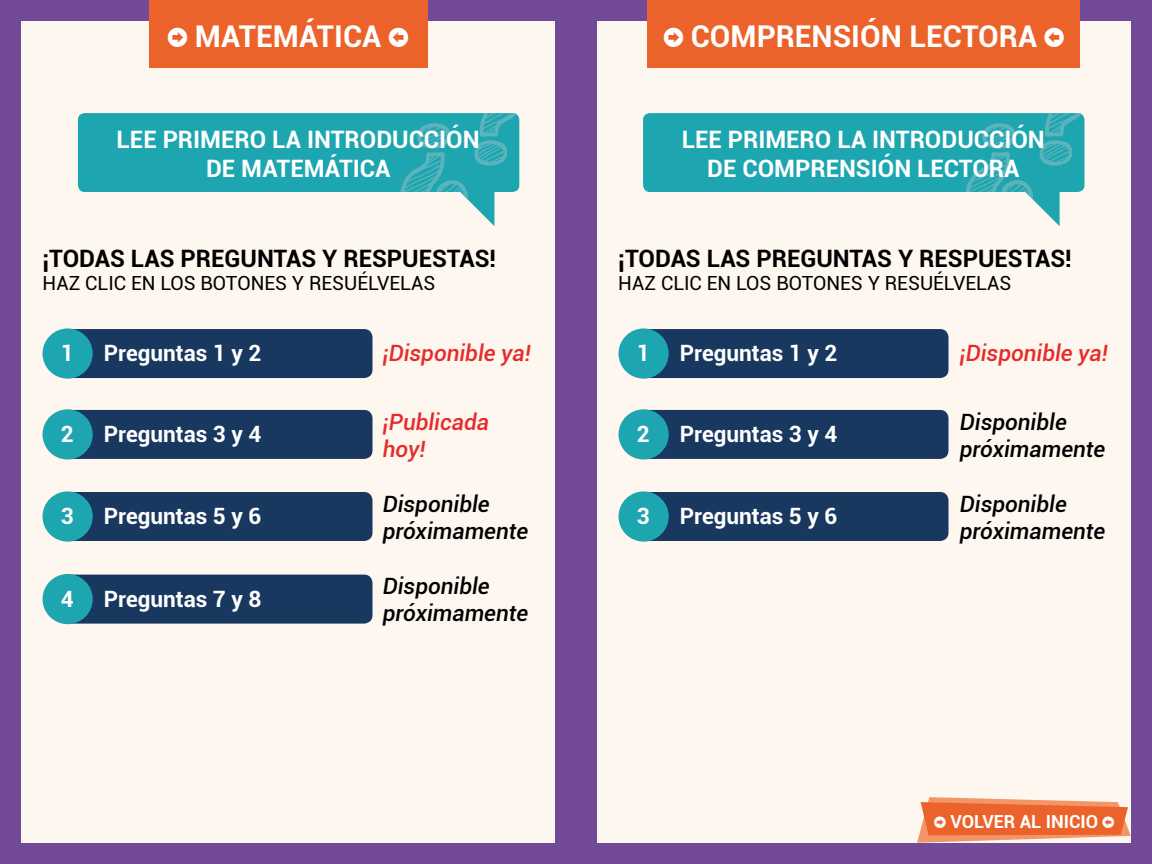
<style>
.page{position:relative;width:1152px;height:864px;background:#724a98}
.page>*{position:absolute;margin:0;border:0;box-sizing:border-box;transform-origin:0 0}
.t1{font:700 30px "Roboto";color:#fff}
.t2{font:700 24px/28.8px "Roboto";color:#fff;text-align:center}
.t3{font:700 24px "Roboto";color:#000}
.t4{font:700 22.5px "Roboto";color:#fff}
.t5{font:italic 500 22.5px/27px "Roboto";color:#000}
.t6{font:italic 500 22.5px/27px "Roboto";color:#e62b2a}
.t7{font:19.5px "Roboto";color:#000}
.t8{font:700 18px "Roboto";color:#fff}
.s1{font-family:"s Tmedia";font-weight:400}
</style>
<div class="page">
<div style="left:597px;top:21px;width:534px;height:822px;background:#fef7ef"></div>
<div style="left:21px;top:21px;width:534px;height:822px;background:#fef7ef"></div>
<div style="left:76px;top:329px;width:296px;height:49px;background:#18385f"></div>
<div style="left:43px;top:328px;width:50px;height:51px;background:#1da6b0;border-radius:50%"></div>
<div style="left:76px;top:410px;width:296px;height:49px;background:#18385f"></div>
<div style="left:43px;top:409px;width:50px;height:51px;background:#1da6b0;border-radius:50%"></div>
<div style="left:76px;top:492px;width:296px;height:49px;background:#18385f"></div>
<div style="left:43px;top:491px;width:50px;height:51px;background:#1da6b0;border-radius:50%"></div>
<div style="left:73px;top:575px;width:299px;height:49px;background:#18385f"></div>
<div style="left:43px;top:574px;width:50px;height:50px;background:#1da6b0;border-radius:50%"></div>
<div style="left:652px;top:329px;width:296px;height:49px;background:#18385f"></div>
<div style="left:618px;top:328px;width:51px;height:51px;background:#1da6b0;border-radius:50%"></div>
<div style="left:652px;top:410px;width:296px;height:49px;background:#18385f"></div>
<div style="left:618px;top:409px;width:51px;height:51px;background:#1da6b0;border-radius:50%"></div>
<div style="left:652px;top:492px;width:296px;height:49px;background:#18385f"></div>
<div style="left:618px;top:491px;width:51px;height:51px;background:#1da6b0;border-radius:50%"></div>
<div style="left:149px;top:0;width:278px;height:67px;background:#ec622b"></div>
<div style="left:648px;top:0;width:432px;height:67px;background:#ec622b"></div>
<svg style="left:917px;top:797px;width:214px;height:46px"></svg>
<svg style="left:78px;top:113px;width:417px;height:113px;fill:#1da6b0"></svg>
<svg style="left:400px;top:113px;width:119px;height:108px"></svg>
<svg style="left:643px;top:113px;width:417px;height:113px;fill:#1da6b0"></svg>
<svg style="left:965px;top:113px;width:119px;height:108px"></svg>
<h1 class="t1" style="left:168px;top:16px;width:242px"><span class="s1">.</span> MATEMÁTICA <span class="s1">-</span></h1>
<h1 class="t1" style="left:664px;top:16px;width:402px"><span class="s1">.</span> COMPRENSIÓN LECTORA <span class="s1">-</span></h1>
<p class="t2" style="left:117px;top:124px;width:365px">LEE PRIMERO LA INTRODUCCIÓN<br>DE MATEMÁTICA</p>
<p class="t2" style="left:682px;top:124px;width:365px">LEE PRIMERO LA INTRODUCCIÓN<br>DE COMPRENSIÓN LECTORA</p>
<p class="t3" style="left:43px;top:241px;width:455px">¡TODAS LAS PREGUNTAS Y RESPUESTAS!</p>
<p class="t7" style="left:43px;top:270px;width:394px">HAZ CLIC EN LOS BOTONES Y RESUÉLVELAS</p>
<p class="t3" style="left:618px;top:241px;width:455px">¡TODAS LAS PREGUNTAS Y RESPUESTAS!</p>
<p class="t7" style="left:618px;top:270px;width:394px">HAZ CLIC EN LOS BOTONES Y RESUÉLVELAS</p>
<p class="t4" style="left:61px;top:338px;width:14px">1</p>
<p class="t4" style="left:104px;top:338px;width:159px">Preguntas 1 y 2</p>
<p class="t6" style="left:383px;top:339px;width:150px">¡Disponible ya!</p>
<p class="t6" style="left:960px;top:339px;width:150px">¡Disponible ya!</p>
<p class="t4" style="left:637px;top:338px;width:14px">1</p>
<p class="t4" style="left:680px;top:338px;width:159px">Preguntas 1 y 2</p>
<p class="t4" style="left:61px;top:418px;width:14px">2</p>
<p class="t4" style="left:104px;top:418px;width:159px">Preguntas 3 y 4</p>
<p class="t4" style="left:61px;top:500px;width:14px">3</p>
<p class="t4" style="left:104px;top:500px;width:159px">Preguntas 5 y 6</p>
<p class="t6" style="left:383px;top:407px;width:108px">¡Publicada hoy!</p>
<p class="t5" style="left:383px;top:489px;width:147px">Disponible próximamente</p>
<p class="t4" style="left:637px;top:418px;width:14px">2</p>
<p class="t4" style="left:680px;top:418px;width:159px">Preguntas 3 y 4</p>
<p class="t4" style="left:637px;top:500px;width:14px">3</p>
<p class="t4" style="left:680px;top:500px;width:159px">Preguntas 5 y 6</p>
<p class="t5" style="left:960px;top:407px;width:147px">Disponible próximamente</p>
<p class="t5" style="left:960px;top:489px;width:147px">Disponible próximamente</p>
<p class="t4" style="left:61px;top:583px;width:14px">4</p>
<p class="t4" style="left:104px;top:583px;width:159px">Preguntas 7 y 8</p>
<p class="t5" style="left:383px;top:572px;width:147px">Disponible próximamente</p>
<p class="t8" style="left:934px;top:809px;width:182px"><span class="s1">.</span> VOLVER AL INICIO <span class="s1">-</span></p>
</div>
